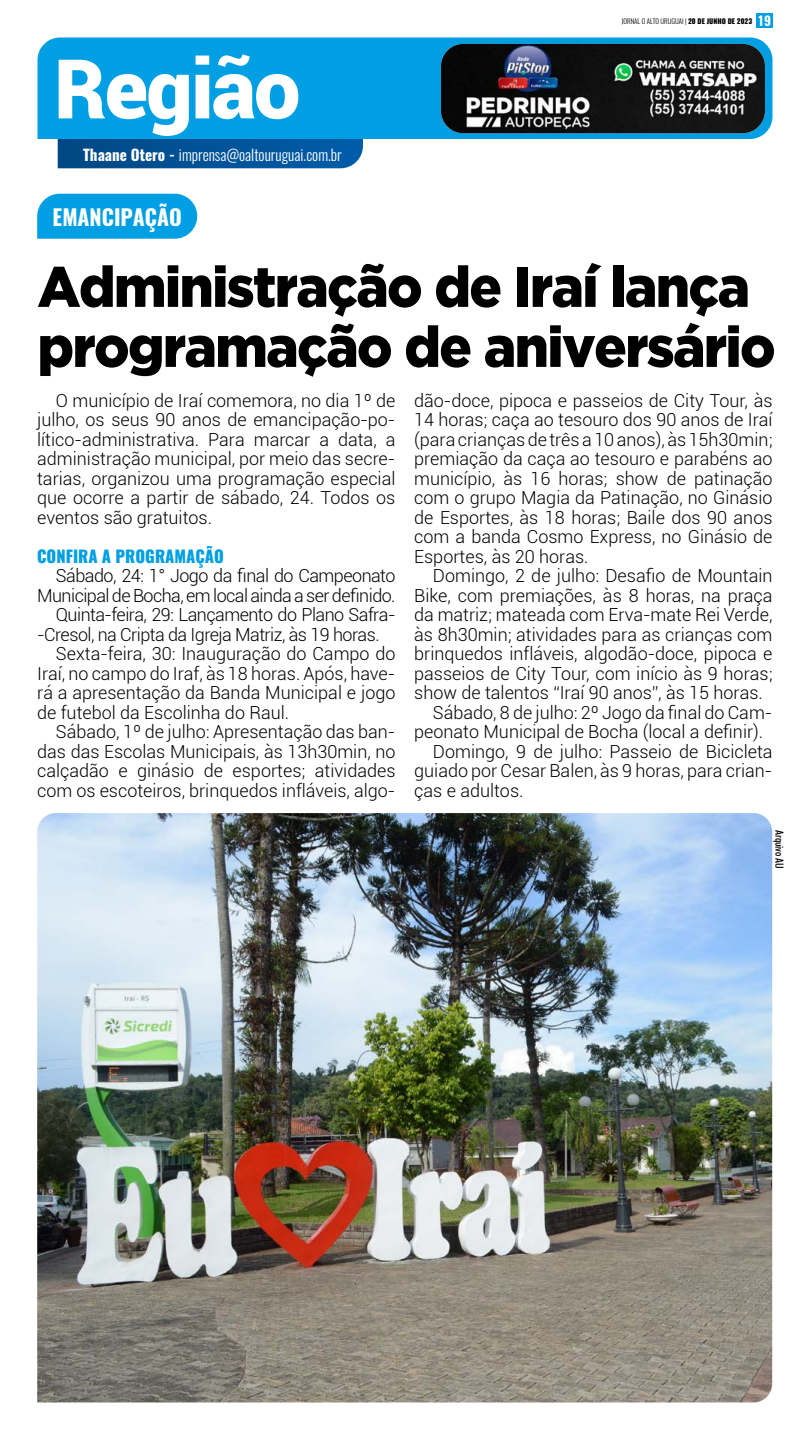
<style>
.page{position:relative;width:810px;height:1440px;background:#fff}
.page>*{position:absolute;margin:0;border:0;box-sizing:border-box;transform-origin:0 0}
.t1{font:900 82.5px "Roboto";letter-spacing:-.02em;color:#fff}
.t2{font:900 57px/60px "Gotham";letter-spacing:-.03em;color:#000;scale:.95 1}
.t3{font:700 21.75px "Oswald";color:#fff}
.t4{font:300 18px/19.5px "Roboto";color:#000;text-align:justify}
.t5{font:300 18px "Roboto";letter-spacing:-.03em;color:#000}
.t6{font:800 16.5px "Oswald";color:#009fe3}
.t7{font:300 15.15px "Oswald";color:#fff}
.t8{font:500 condensed 11.25px "Futura BT";letter-spacing:-.02em;color:#000}
.t9{font:300 6.98px "Oswald";color:#000}
.s1{font-weight:700}
.s2{font-weight:800}
.s3{font-weight:700;font-size:12.9px;color:#fff}
</style>
<div class="page">
<div style="left:756px;top:13px;width:16px;height:14px;background:#009fe3"></div>
<svg style="left:58px;top:139px;width:305px;height:29px;background:#035497"></svg>
<div style="left:38px;top:38px;width:734px;height:101px;background:#009fe3"></div>
<img style="left:441px;top:44px;width:324px;height:89px">
<svg style="left:37px;top:194px;width:160px;height:45px;background:#0ca3e4"></svg>
<img style="left:37px;top:813px;width:735px;height:589px">
<h1 class="t1" style="left:54px;top:31px;width:248px">Região</h1>
<p class="t7" style="left:83px;top:145px;width:260px"><span class="s1">Thaane Otero -</span> imprensa@oaltouruguai.com.br</p>
<p class="t3" style="left:53px;top:203px;width:131px">EMANCIPAÇÃO</p>
<p class="t9" style="left:622px;top:16px;width:151px">JORNAL O ALTO URUGUAI | <span class="s2">20 DE JUNHO DE 2023</span> <span class="s3">19</span></p>
<h2 class="t2" style="left:38px;top:255px;width:778px">Administração de Iraí lança programação de aniversário</h2>
<p class="t4" style="left:37px;top:390px;width:360px;text-indent:19px">O município de Iraí comemora, no dia 1º de julho, os seus 90 anos de emancipação-po&shy;lítico-administrativa. Para marcar a data, a administração municipal, por meio das secre&shy;tarias, organizou uma programação especial que ocorre a partir de sábado, 24. Todos os eventos são gratuitos.</p>
<p class="t6" style="left:37px;top:545px;width:188px">CONFIRA A PROGRAMAÇÃO</p>
<p class="t5" style="left:56px;top:564px;width:341px">Sábado, 24: 1° Jogo da final do Campeonato</p>
<p class="t5" style="left:37px;top:583px;width:360px">Municipal de Bocha, em local ainda a ser definido.</p>
<p class="t5" style="left:56px;top:603px;width:341px">Quinta-feira, 29: Lançamento do Plano Safra-</p>
<p class="t5" style="left:37px;top:622px;width:344px">-Cresol, na Cripta da Igreja Matriz, às 19 horas.</p>
<p class="t4" style="left:56px;top:644px;width:341px">Sexta-feira, 30: Inauguração do Campo do</p>
<p class="t4" style="left:37px;top:663px;width:360px">Iraí, no campo do Iraf, às 18 horas. Após, have-</p>
<p class="t4" style="left:37px;top:683px;width:360px">rá a apresentação da Banda Municipal e jogo</p>
<p class="t4" style="left:37px;top:702px;width:254px">de futebol da Escolinha do Raul.</p>
<p class="t4" style="left:56px;top:722px;width:341px">Sábado, 1º de julho: Apresentação das ban-</p>
<p class="t4" style="left:37px;top:741px;width:360px">das das Escolas Municipais, às 13h30min, no</p>
<p class="t4" style="left:37px;top:761px;width:360px">calçadão e ginásio de esportes; atividades</p>
<p class="t4" style="left:37px;top:780px;width:360px">com os escoteiros, brinquedos infláveis, algo-</p>
<p class="t4" style="left:414px;top:390px;width:360px">dão-doce, pipoca e passeios de City Tour, às 14 horas; caça ao tesouro dos 90 anos de Iraí (para crianças de três a 10 anos), às 15h30min; premiação da caça ao tesouro e parabéns ao município, às 16 horas; show de patinação com o grupo Magia da Patinação, no Ginásio de Esportes, às 18 horas; Baile dos 90 anos com a banda Cosmo Express, no Ginásio de Esportes, às 20 horas.</p>
<p class="t4" style="left:433px;top:566px;width:341px">Domingo, 2 de julho: Desafio de Mountain</p>
<p class="t4" style="left:414px;top:585px;width:360px">Bike, com premiações, às 8 horas, na praça</p>
<p class="t4" style="left:414px;top:605px;width:360px">da matriz; mateada com Erva-mate Rei Verde,</p>
<p class="t4" style="left:414px;top:624px;width:360px">às 8h30min; atividades para as crianças com</p>
<p class="t4" style="left:414px;top:644px;width:360px">brinquedos infláveis, algodão-doce, pipoca e</p>
<p class="t4" style="left:414px;top:663px;width:360px">passeios de City Tour, com início às 9 horas;</p>
<p class="t4" style="left:414px;top:683px;width:350px">show de talentos “Iraí 90 anos”, às 15 horas.</p>
<p class="t4" style="left:433px;top:702px;width:341px">Sábado, 8 de julho: 2º Jogo da final do Cam-</p>
<p class="t4" style="left:414px;top:722px;width:351px">peonato Municipal de Bocha (local a definir).</p>
<p class="t4" style="left:433px;top:741px;width:341px">Domingo, 9 de julho: Passeio de Bicicleta</p>
<p class="t4" style="left:414px;top:761px;width:360px">guiado por Cesar Balen, às 9 horas, para crian-</p>
<p class="t4" style="left:414px;top:780px;width:111px">ças e adultos.</p>
<p class="t8" style="left:786px;top:830px;width:39px;rotate:90deg">Arquivo AU</p>
</div>
